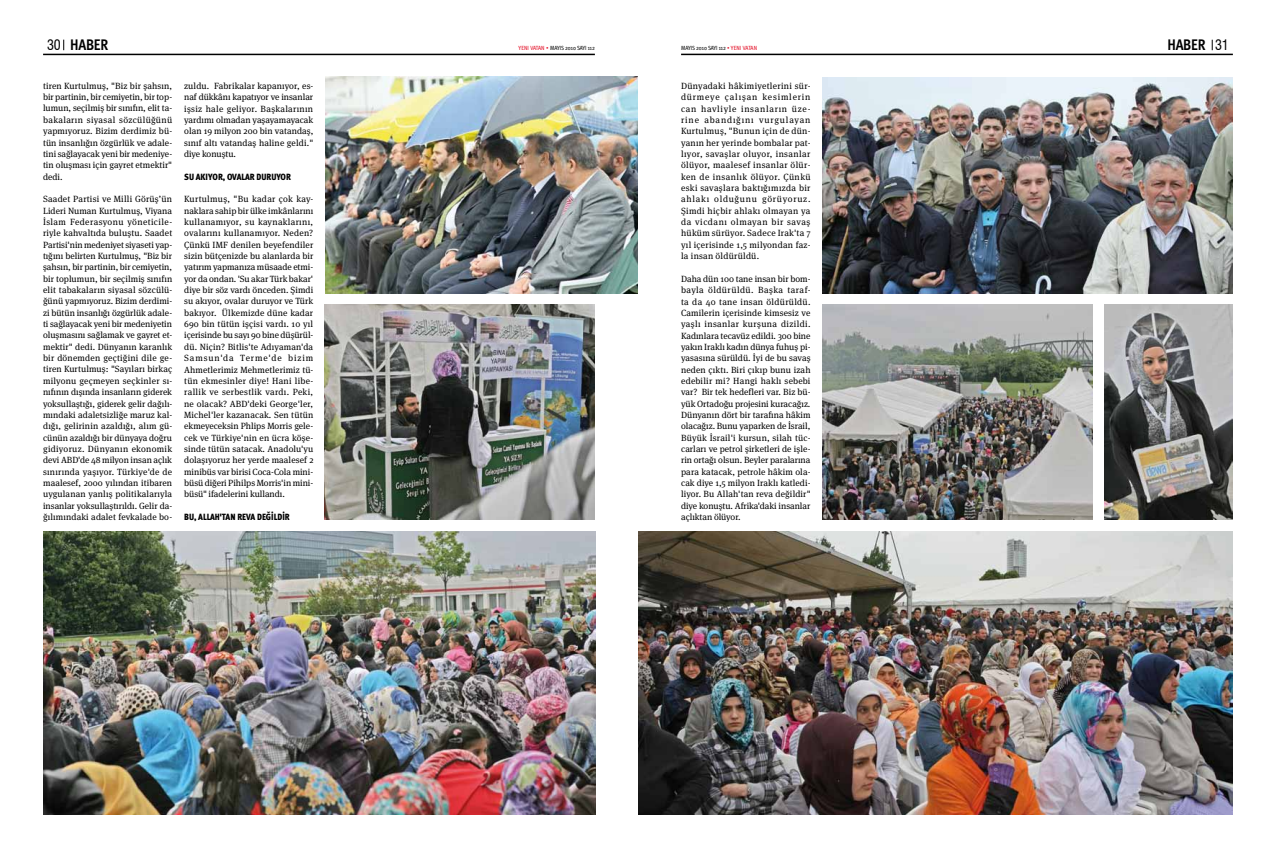
<style>
.page{position:relative;width:1276px;height:851px;background:#fff}
.page>*{position:absolute;margin:0;border:0;box-sizing:border-box;transform-origin:0 0}
.t1{font:700 15.3px "Meta Cond Pro";letter-spacing:-.015em;color:#000}
.t2{font:9px/11.3px "Meta Serif Pro";letter-spacing:-.005em;color:#000;text-align:justify}
.t3{font:900 9px "Meta Cond Pro";letter-spacing:.005em;color:#000}
.t4{font:6px "Meta Cond Pro";letter-spacing:-.01em;color:#000}
.s1{font-family:"Swiss 721 BT";font-weight:400;font-stretch:condensed;font-size:14px}
.s2{color:#e2001a}
</style>
<div class="page">
<hr style="left:43px;top:54px;width:552px;height:1px;background:#000">
<hr style="left:681px;top:54px;width:552px;height:1px;background:#000">
<img style="left:325px;top:77px;width:313px;height:216px">
<img style="left:44px;top:531px;width:551px;height:283px">
<img style="left:822px;top:304px;width:270px;height:216px">
<img style="left:325px;top:304px;width:270px;height:216px">
<img style="left:638px;top:531px;width:595px;height:283px">
<img style="left:822px;top:77px;width:411px;height:216px">
<img style="left:1104px;top:304px;width:128px;height:216px">
<h1 class="t1" style="left:47px;top:35px;width:63px"><span class="s1">30</span> HABER</h1>
<p class="t4" style="left:518px;top:44px;width:78px"><span class="s2">YENI VATAN •</span> MAYIS 2010 SAYI 112</p>
<p class="t4" style="left:681px;top:44px;width:77px">MAYI S 2010 SAYI 112 <span class="s2">• YENI VATAN</span></p>
<h1 class="t1" style="left:1167px;top:35px;width:63px">HABER <span class="s1">31</span></h1>
<p class="t2" style="left:43px;top:79px;width:131px">tiren Kurtulmuş, "Biz bir şahsın, bir partinin, bir cemiyetin, bir top&shy;lumun, seçilmiş bir sınıfın, elit ta&shy;bakaların siyasal sözcülüğünü yapmıyoruz. Bizim derdimiz bü&shy;tün insanlığın özgürlük ve adale&shy;tini sağlayacak yeni bir medeniye&shy;tin oluşması için gayret etmektir" dedi.</p>
<p class="t2" style="left:43px;top:193px;width:131px">Saadet Partisi ve Milli Görüş’ün Lideri Numan Kurtulmuş, Viyana İslam Federasyonu yöneticile&shy;riyle kahvaltıda buluştu. Saadet Partisi'nin medeniyet siyaseti yap&shy;tığını belirten Kurtulmuş, "Biz bir şahsın, bir partinin, bir cemiyetin, bir toplumun, bir seçilmiş sınıfın elit tabakaların siyasal sözcülü&shy;ğünü yapmıyoruz. Bizim derdimi&shy;zi bütün insanlığı özgürlük adale&shy;ti sağlayacak yeni bir medeniyetin oluşmasını sağlamak ve gayret et&shy;mektir" dedi. Dünyanın karanlık bir dönemden geçtiğini dile ge&shy;tiren Kurtulmuş: "Sayıları birkaç milyonu geçmeyen seçkinler sı&shy;nıfının dışında insanların giderek yoksullaştığı, giderek gelir dağılı&shy;mındaki adaletsizliğe maruz kal&shy;dığı, gelirinin azaldığı, alım gü&shy;cünün azaldığı bir dünyaya doğru gidiyoruz. Dünyanın ekonomik devi ABD'de 48 milyon insan açlık sınırında yaşıyor. Türkiye'de de maalesef, 2000 yılından itibaren uygulanan yanlış politikalarıyla insanlar yoksullaştırıldı. Gelir da&shy;ğılımındaki adalet fevkalade bo-</p>
<p class="t2" style="left:681px;top:80px;width:131px">Dünyadaki hâkimiyetlerini sür&shy;dürmeye çalışan kesimlerin can havliyle insanların üze&shy;rine abandığını vurgulayan Kurtulmuş, "Bunun için de dün&shy;yanın her yerinde bombalar pat&shy;lıyor, savaşlar oluyor, insanlar ölüyor, maalesef insanlar ölür&shy;ken de insanlık ölüyor. Çünkü eski savaşlara baktığımızda bir ahlakı olduğunu görüyoruz.<br>Şimdi hiçbir ahlakı olmayan ya da vicdanı olmayan bir savaş hüküm sürüyor. Sadece Irak'ta 7 yıl içerisinde 1,5 milyondan faz&shy;la insan öldürüldü.</p>
<p class="t2" style="left:681px;top:272px;width:131px">Daha dün 100 tane insan bir bom&shy;bayla öldürüldü. Başka taraf&shy;ta da 40 tane insan öldürüldü.<br>Camilerin içerisinde kimsesiz ve yaşlı insanlar kurşuna dizildi.<br>Kadınlara tecavüz edildi. 300 bine yakın Iraklı kadın dünya fuhuş pi&shy;yasasına sürüldü. İyi de bu savaş neden çıktı. Biri çıkıp bunu izah edebilir mi? Hangi haklı sebebi var? Bir tek hedefleri var. Biz bü&shy;yük Ortadoğu projesini kuracağız.<br>Dünyanın dört bir tarafına hâkim olacağız. Bunu yaparken de İsrail, Büyük İsrail'i kursun, silah tüc&shy;carları ve petrol şirketleri de işle&shy;rin ortağı olsun. Beyler paralarına para katacak, petrole hâkim ola&shy;cak diye 1,5 milyon Iraklı katledi&shy;liyor. Bu Allah'tan reva değildir" diye konuştu. Afrika'daki insanlar açlıktan ölüyor.</p>
<p class="t2" style="left:184px;top:80px;width:131px">zuldu. Fabrikalar kapanıyor, es&shy;naf dükkânı kapatıyor ve insanlar işsiz hale geliyor. Başkalarının yardımı olmadan yaşayamayacak olan 19 milyon 200 bin vatandaş, sınıf altı vatandaş haline geldi." diye konuştu.</p>
<p class="t3" style="left:184px;top:171px;width:108px">SU AKIYOR, OVALAR DURUYOR</p>
<p class="t2" style="left:184px;top:193px;width:131px">Kurtulmuş, "Bu kadar çok kay&shy;naklara sahip bir ülke imkânlarını kullanamıyor, su kaynaklarını, ovalarını kullanamıyor. Neden?<br>Çünkü IMF denilen beyefendiler sizin bütçenizde bu alanlarda bir yatırım yapmanıza müsaade etmi&shy;yor da ondan. 'Su akar Türk bakar' diye bir söz vardı önceden. Şimdi su akıyor, ovalar duruyor ve Türk bakıyor. Ülkemizde düne kadar 690 bin tütün işçisi vardı. 10 yıl içerisinde bu sayı 90 bine düşürül&shy;dü. Niçin? Bitlis'te Adıyaman'da Samsun'da Terme'de bizim Ahmetlerimiz Mehmetlerimiz tü&shy;tün ekmesinler diye! Hani libe&shy;rallik ve serbestlik vardı. Peki, ne olacak? ABD'deki George'ler, Michel'ler kazanacak. Sen tütün ekmeyeceksin Phlips Morris gele&shy;cek ve Türkiye'nin en ücra köşe&shy;sinde tütün satacak. Anadolu'yu dolaşıyoruz her yerde maalesef 2 minibüs var birisi Coca-Cola mini&shy;büsü diğeri Pihilps Morris'in mini&shy;büsü" ifadelerini kullandı.</p>
<p class="t3" style="left:184px;top:511px;width:107px">BU, ALLAH 'TAN REVA DEĞILDIR</p>
</div>
